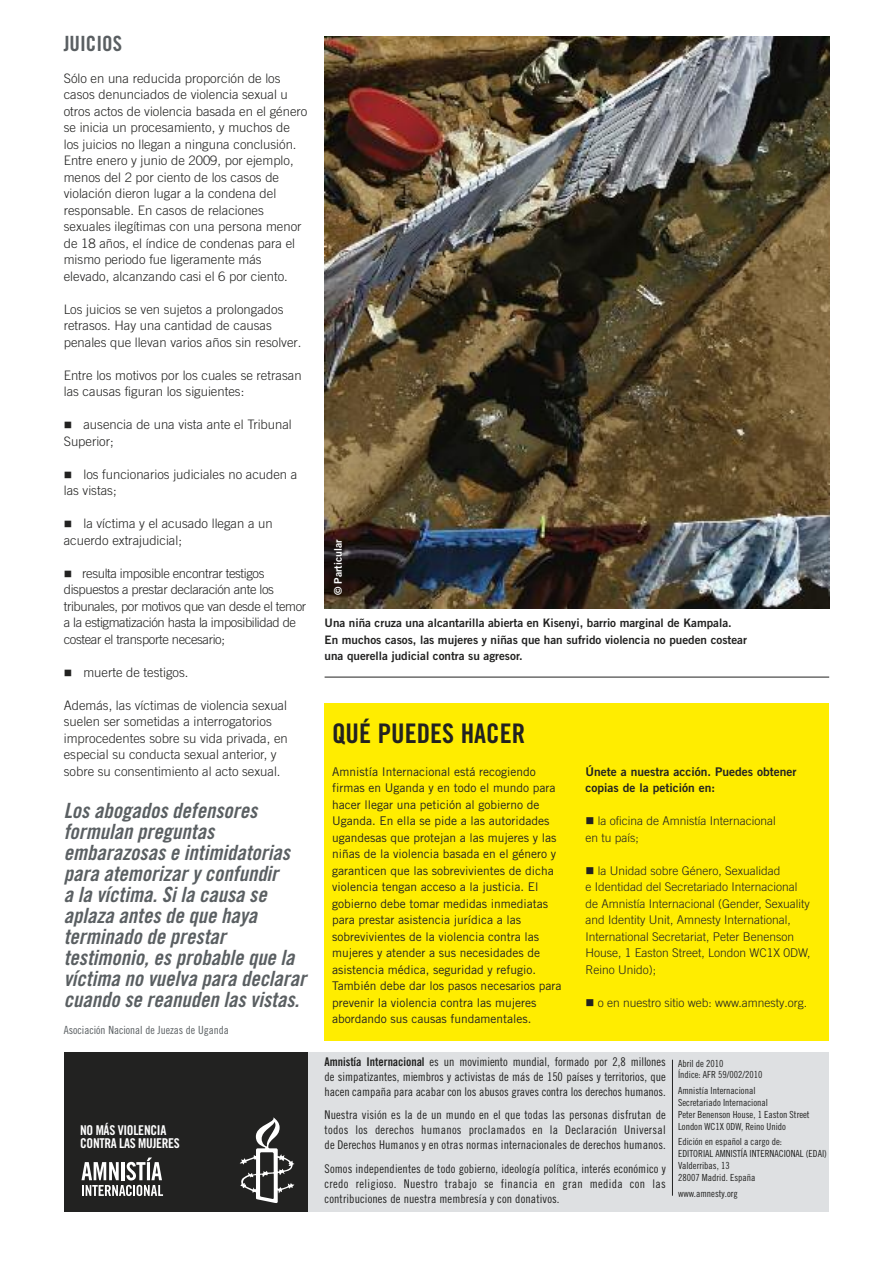
<style>
.page{position:relative;width:893px;height:1263px;background:#fff}
.page>*{position:absolute;margin:0;border:0;box-sizing:border-box;transform-origin:0 0}
.t1{font:27px "Amnesty Trade Gothic Bd Cn 20";color:#222221}
.t2{font:21px/21px "Amnesty Trade Gothic Bd Cn 20 Ob";color:#5a5f62}
.t3{font:21px "Amnesty Trade Gothic Bd Cn 20";color:#5a5f62}
.t4{font:13.5px/13.5px "Amnesty Trade Gothic Bd Cn 20";letter-spacing:-.02em;color:#fff}
.t5{font:300 13.05px/16.5px "Amnesty Trade Gothic";color:#222221}
.t6{font:300 13.05px/16.5px "Amnesty Trade Gothic";letter-spacing:-.03em;color:#222221}
.t7{font:12px/16.5px "Amnesty Trade Gothic";color:#222221}
.t8{font:12px/15px "Amnesty Trade Gothic Cn 18";letter-spacing:.01em;color:#222221;text-align:justify}
.t9{font:300 12px/16.5px "Amnesty Trade Gothic";color:#222221}
.t10{font:12px/16.5px "Amnesty Trade Gothic Bd 2";color:#222221}
.t11{font:11.7px/16.5px "Amnesty Trade Gothic Bd 2";color:#222221}
.t12{font:11.25px "Amnesty Trade Gothic Cn 18";color:#5a5f62}
.t13{font:10.5px "Amnesty Trade Gothic Bd 2";color:#fff}
.t14{font:9.75px/11.7px "Amnesty Trade Gothic Cn 18";color:#222221}
.s1{font-family:"Amnesty Trade Gothic Bd Cn 20"}
</style>
<div class="page">
<div style="left:325px;top:703px;width:504px;height:337px;background:#ffed00"></div>
<div style="left:226px;top:1052px;width:602px;height:159px;background:#dee0e2"></div>
<img style="left:325px;top:36px;width:504px;height:573px">
<hr style="left:325px;top:677px;width:504px;height:1px;background:#222221">
<div style="left:64px;top:1052px;width:244px;height:159px;background:#222221"></div>
<svg style="left:82px;top:1157px;width:81px;height:39px"></svg>
<svg style="left:240px;top:1117px;width:54px;height:86px"></svg>
<hr style="left:672px;top:1060px;width:1px;height:136px;background:#222221">
<h2 class="t3" style="left:64px;top:31px;width:60px">JUICIOS</h2>
<p class="t5" style="left:64px;top:69px;width:245px">Sólo en una reducida proporción de los casos denunciados de violencia sexual u otros actos de violencia basada en el género se inicia un procesamiento, y muchos de los juicios no llegan a ninguna conclusión.<br>Entre enero y junio de 2009, por ejemplo, menos del 2 por ciento de los casos de violación dieron lugar a la condena del responsable. En casos de relaciones sexuales ilegítimas con una persona menor de 18 años, el índice de condenas para el mismo periodo fue ligeramente más elevado, alcanzando casi el 6 por ciento.</p>
<p class="t5" style="left:64px;top:300px;width:239px">Los juicios se ven sujetos a prolongados retrasos. Hay una cantidad de causas penales que llevan varios años sin resolver.</p>
<p class="t5" style="left:64px;top:366px;width:239px">Entre los motivos por los cuales se retrasan las causas figuran los siguientes:</p>
<p class="t5" style="left:64px;top:416px;width:230px;text-indent:20px">ausencia de una vista ante el Tribunal<br>Superior;</p>
<p class="t5" style="left:64px;top:465px;width:235px;text-indent:20px">los funcionarios judiciales no acuden a las vistas;</p>
<p class="t5" style="left:64px;top:515px;width:210px;text-indent:20px">la víctima y el acusado llegan a un acuerdo extrajudicial;</p>
<p class="t6" style="left:64px;top:564px;width:244px;text-indent:18px">resulta imposible encontrar testigos dispuestos a prestar declaración ante los tribunales, por motivos que van desde el temor a la estigmatización hasta la imposibilidad de costear el transporte necesario;</p>
<p class="t5" style="left:83px;top:663px;width:107px">muerte de testigos.</p>
<p class="t5" style="left:64px;top:696px;width:226px">Además, las víctimas de violencia sexual suelen ser sometidas a interrogatorios improcedentes sobre su vida privada, en especial su conducta sexual anterior, y sobre su consentimiento al acto sexual.</p>
<p class="t2" style="left:64px;top:800px;width:244px">Los abogados defensores formulan preguntas embarazosas e intimidatorias para atemorizar y confundir<br>a la víctima. Si la causa se aplaza antes de que haya terminado de prestar testimonio, es probable que la víctima no vuelva para declarar cuando se reanuden las vistas.</p>
<p class="t12" style="left:64px;top:1023px;width:166px">Asociación Nacional de Juezas de Uganda</p>
<p class="t4" style="left:80px;top:1123px;width:101px">NO MÁS VIOLENCIA<br>CONTRA LAS MUJERES</p>
<p class="t13" style="left:332px;top:595px;width:57px;rotate:-90deg">© Particular</p>
<p class="t11" style="left:325px;top:614px;width:424px">Una niña cruza una alcantarilla abierta en Kisenyi, barrio marginal de Kampala.<br>En muchos casos, las mujeres y niñas que han sufrido violencia no pueden costear una querella judicial contra su agresor.</p>
<h1 class="t1" style="left:332px;top:716px;width:195px">QUÉ PUEDES HACER</h1>
<p class="t7" style="left:332px;top:763px;width:231px">Amnistía Internacional está recogiendo firmas en Uganda y en todo el mundo para hacer llegar una petición al gobierno de Uganda. En ella se pide a las autoridades ugandesas que protejan a las mujeres y las niñas de la violencia basada en el género y garanticen que las sobrevivientes de dicha violencia tengan acceso a la justicia. El gobierno debe tomar medidas inmediatas para prestar asistencia jurídica a las sobrevivientes de la violencia contra las mujeres y atender a sus necesidades de asistencia médica, seguridad y refugio.<br>También debe dar los pasos necesarios para prevenir la violencia contra las mujeres abordando sus causas fundamentales.</p>
<p class="t10" style="left:585px;top:763px;width:213px">Únete a nuestra acción. Puedes obtener copias de la petición en:</p>
<p class="t9" style="left:585px;top:812px;width:192px;text-indent:12px">la oficina de Amnistía Internacional en tu país;</p>
<p class="t9" style="left:585px;top:862px;width:227px;text-indent:12px">la Unidad sobre Género, Sexualidad<br>e Identidad del Secretariado Internacional de Amnistía Internacional (Gender, Sexuality and Identity Unit, Amnesty International, International Secretariat, Peter Benenson House, 1 Easton Street, London WC1X 0DW, Reino Unido);</p>
<p class="t9" style="left:598px;top:994px;width:211px">o en nuestro sitio web: www.amnesty.org.</p>
<p class="t8" style="left:325px;top:1054px;width:343px"><span class="s1">Amnistía Internacional</span> es un movimiento mundial, formado por 2,8 millones de simpatizantes, miembros y activistas de más de 150 países y territorios, que hacen campaña para acabar con los abusos graves contra los derechos humanos.</p>
<p class="t8" style="left:325px;top:1107px;width:343px">Nuestra visión es la de un mundo en el que todas las personas disfrutan de todos los derechos humanos proclamados en la Declaración Universal de Derechos Humanos y en otras normas internacionales de derechos humanos.</p>
<p class="t8" style="left:325px;top:1161px;width:343px">Somos independientes de todo gobierno, ideología política, interés económico y credo religioso. Nuestro trabajo se financia en gran medida con las contribuciones de nuestra membresía y con donativos.</p>
<p class="t14" style="left:678px;top:1057px;width:86px">Abril de 2010<br>Índice: AFR 59/002/2010</p>
<p class="t14" style="left:678px;top:1085px;width:133px">Amnistía Internacional<br>Secretariado Internacional<br>Peter Benenson House, 1 Easton Street<br>London WC1X 0DW, Reino Unido</p>
<p class="t14" style="left:678px;top:1136px;width:150px">Edición en español a cargo de:<br>EDITORIAL AMNISTÍA INTERNACIONAL (EDAI)<br>Valderribas, 13<br>28007 Madrid. España</p>
<p class="t14" style="left:678px;top:1187px;width:61px">www.amnesty.org</p>
</div>
